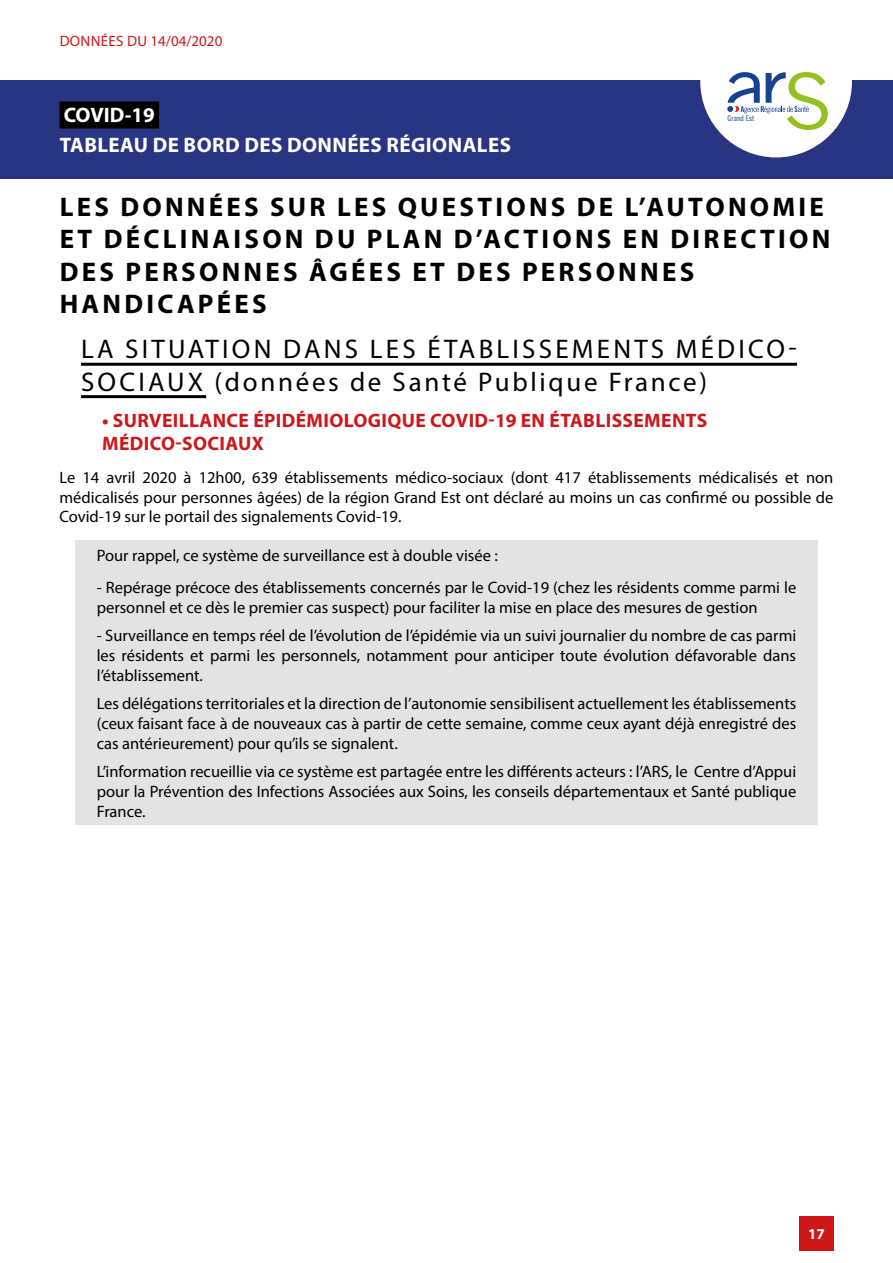
<style>
.page{position:relative;width:893px;height:1263px;background:#fff}
.page>*{position:absolute;margin:0;border:0;box-sizing:border-box;transform-origin:0 0}
.t1{font:700 27px/32.4px "Myriad Pro";letter-spacing:.12em;color:#000}
.t2{font:27px/32.4px "Myriad Pro";letter-spacing:.12em;color:#000}
.t3{font:700 21px/29.4px "Myriad Pro";letter-spacing:.02em;color:#fff}
.t4{font:700 19.5px/23.4px "Myriad Pro";letter-spacing:.02em;color:#cd171a}
.t5{font:16.5px/19.8px "Myriad Pro";color:#000;text-align:justify}
.t6{font:15px "Myriad Pro";letter-spacing:.02em;color:#cd171a}
.t7{font:700 15px "Myriad Pro";color:#fff}
.t8{font:7.8px "Trade Gothic LT Std Cn 18";color:#154390}
</style>
<div class="page">
<div style="left:0;top:80px;width:893px;height:99px;background:#283583"></div>
<div style="left:60px;top:101px;width:99px;height:27px;background:#000"></div>
<div style="left:700px;top:6px;width:152px;height:151px;background:#fff;border-radius:50%"></div>
<svg style="left:727px;top:72px;width:101px;height:58px"></svg>
<div style="left:799px;top:1216px;width:34px;height:34px;background:#cd171a"></div>
<hr style="left:81px;top:363px;width:716px;height:3px;background:#000">
<hr style="left:81px;top:395px;width:125px;height:3px;background:#000">
<div style="left:75px;top:540px;width:742px;height:285px;background:#e3e3e3"></div>
<p class="t6" style="left:60px;top:31px;width:164px">DONNÉES DU 14/04/2020</p>
<p class="t3" style="left:60px;top:100px;width:453px">COVID-19<br>TABLEAU DE BORD DES DONNÉES RÉGIONALES</p>
<p class="t8" style="left:728px;top:114px;width:28px">Grand Est</p>
<h1 class="t1" style="left:60px;top:190px;width:772px">LES DONNÉES SUR LES QUESTIONS DE L’AUTONOMIE ET DÉCLINAISON DU PLAN D’ACTIONS EN DIRECTION DES PERSONNES ÂGÉES ET DES PERSONNES HANDICAPÉES</h1>
<h1 class="t2" style="left:81px;top:333px;width:717px">LA SITUATION DANS LES ÉTABLISSEMENTS MÉDICO-<br>SOCIAUX (données de Santé Publique France)</h1>
<p class="t4" style="left:102px;top:408px;width:607px">• SURVEILLANCE ÉPIDÉMIOLOGIQUE COVID-19 EN ÉTABLISSEMENTS<br>MÉDICO-SOCIAUX</p>
<p class="t5" style="left:60px;top:467px;width:775px">Le 14 avril 2020 à 12h00, 639 établissements médico-sociaux (dont 417 établissements médicalisés et non médicalisés pour personnes âgées) de la région Grand Est ont déclaré au moins un cas confirmé ou possible de Covid-19 sur le portail des signalements Covid-19.</p>
<p class="t5" style="left:97px;top:545px;width:403px">Pour rappel, ce système de surveillance est à double visée :</p>
<p class="t5" style="left:97px;top:577px;width:701px">- Repérage précoce des établissements concernés par le Covid-19 (chez les résidents comme parmi le personnel et ce dès le premier cas suspect) pour faciliter la mise en place des mesures de gestion</p>
<p class="t5" style="left:97px;top:626px;width:701px">- Surveillance en temps réel de l’évolution de l’épidémie via un suivi journalier du nombre de cas parmi les résidents et parmi les personnels, notamment pour anticiper toute évolution défavorable dans l’établissement.</p>
<p class="t5" style="left:97px;top:693px;width:701px">Les délégations territoriales et la direction de l’autonomie sensibilisent actuellement les établissements (ceux faisant face à de nouveaux cas à partir de cette semaine, comme ceux ayant déjà enregistré des cas antérieurement) pour qu’ils se signalent.</p>
<p class="t5" style="left:97px;top:761px;width:701px">L’information recueillie via ce système est partagée entre les différents acteurs : l’ARS, le Centre d’Appui pour la Prévention des Infections Associées aux Soins, les conseils départementaux et Santé publique France.</p>
<p class="t7" style="left:808px;top:1224px;width:18px">17</p>
</div>
